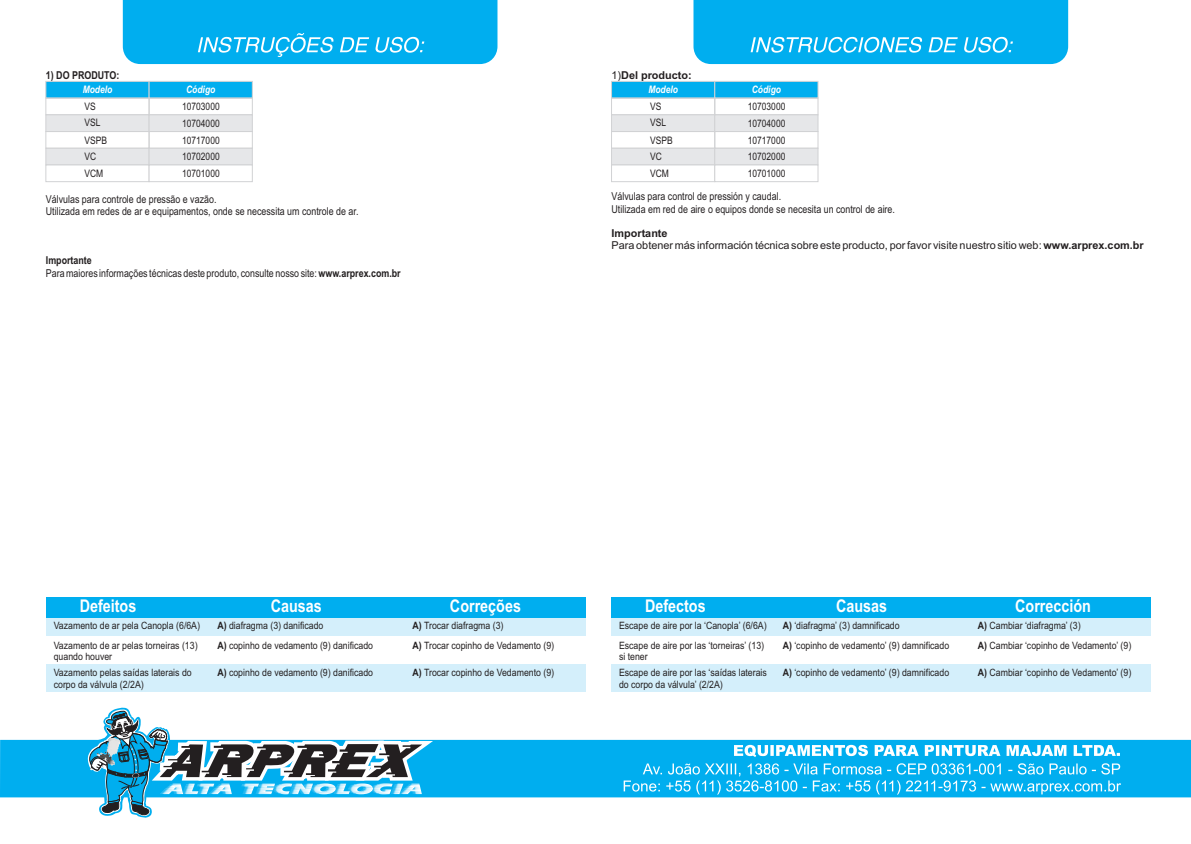
<style>
.page{position:relative;width:1191px;height:844px;background:#fff}
.page>*{position:absolute;margin:0;border:0;box-sizing:border-box;transform-origin:0 0}
.t1{font:700 17.5px "Arial Narrow";color:#fff}
.t2{font:10.85px/12.2px "Arial Narrow";color:#231f20}
.t3{font:10.85px/12.1px "Arial";color:#231f20}
.t4{font:700 10.85px "Arial";color:#231f20}
.t5{font:700 10.85px "Arial Narrow";color:#231f20}
.t6{font:10.33px/16.8px "Arial Narrow";color:#231f20}
.t7{font:italic 700 10.33px "Arial Narrow";color:#fff}
.t8{font:10.15px/19.6px "Arial";color:#231f20;scale:.87 1}
.s1{font-weight:700}
.s2{font-weight:400}
</style>
<div class="page">
<svg style="left:693px;top:0;width:375px;height:64px;background:#0fb2ef"></svg>
<svg style="left:123px;top:0;width:374px;height:64px;background:#0db2ef"></svg>
<div style="left:0;top:739px;width:1191px;height:58px;background:#00aeef"></div>
<svg style="left:623px;top:744px;width:498px;height:50px;background:#2ebcf1"></svg>
<svg style="left:82px;top:707px;width:362px;height:111px"></svg>
<div style="left:46px;top:611px;width:539px;height:25px;background:#d4effb"></div>
<div style="left:46px;top:663px;width:539px;height:28px;background:#d4effb"></div>
<div style="left:46px;top:597px;width:539px;height:20px;background:#00aeef"></div>
<div style="left:611px;top:611px;width:539px;height:25px;background:#d4effb"></div>
<div style="left:611px;top:663px;width:539px;height:28px;background:#d4effb"></div>
<div style="left:611px;top:597px;width:539px;height:20px;background:#00aeef"></div>
<svg style="left:45px;top:81px;width:208px;height:17px;background:#16b2ec"></svg>
<div style="left:45px;top:98px;width:105px;height:17px;border:1px solid #d1d2d4"></div>
<div style="left:149px;top:98px;width:104px;height:17px;border:1px solid #d1d2d4"></div>
<svg style="left:45px;top:114px;width:208px;height:17px;background:#e4e5e7"></svg>
<div style="left:45px;top:131px;width:105px;height:18px;border:1px solid #d1d2d4"></div>
<div style="left:149px;top:131px;width:104px;height:18px;border:1px solid #d1d2d4"></div>
<svg style="left:45px;top:147px;width:208px;height:36px"></svg>
<svg style="left:611px;top:81px;width:208px;height:18px;background:#16b2ec"></svg>
<div style="left:611px;top:98px;width:104px;height:17px;border:1px solid #d1d2d4"></div>
<div style="left:714px;top:98px;width:104px;height:17px;border:1px solid #d1d2d4"></div>
<svg style="left:611px;top:114px;width:208px;height:18px;background:#e4e5e7"></svg>
<div style="left:611px;top:131px;width:104px;height:18px;border:1px solid #d1d2d4"></div>
<div style="left:714px;top:131px;width:104px;height:18px;border:1px solid #d1d2d4"></div>
<svg style="left:611px;top:147px;width:208px;height:36px"></svg>
<p class="t5" style="left:46px;top:71px;width:75px">1) DO PRODUTO:</p>
<p class="t7" style="left:83px;top:86px;width:31px">Modelo</p>
<p class="t6" style="left:84px;top:99px;width:24px">VS<br>VSL<br>VSPB<br>VC<br>VCM</p>
<p class="t7" style="left:186px;top:86px;width:31px">Código</p>
<p class="t6" style="left:182px;top:99px;width:39px;text-align:justify">10703000<br>10704000<br>10717000<br>10702000<br>10701000</p>
<p class="t2" style="left:46px;top:194px;width:314px">Válvulas para controle de pressão e vazão.<br>Utilizada em redes de ar e equipamentos, onde se necessita um controle de ar.</p>
<p class="t2" style="left:46px;top:255px;width:356px"><span class="s1">Importante<br></span>Para maiores informações técnicas deste produto, consulte nosso site: <span class="s1">www.arprex.com.br</span></p>
<p class="t4" style="left:611px;top:71px;width:82px"><span class="s2">1)</span>Del producto:</p>
<p class="t7" style="left:648px;top:86px;width:31px">Modelo</p>
<p class="t6" style="left:650px;top:99px;width:24px">VS<br>VSL<br>VSPB<br>VC<br>VCM</p>
<p class="t7" style="left:752px;top:86px;width:31px">Código</p>
<p class="t6" style="left:747px;top:99px;width:39px;text-align:justify">10703000<br>10704000<br>10717000<br>10702000<br>10701000</p>
<p class="t2" style="left:611px;top:191px;width:285px">Válvulas para control de pressión y caudal.<br>Utilizada em red de aire o equipos donde se necesita un control de aire.</p>
<p class="t3" style="left:611px;top:228px;width:534px"><span class="s1">Importante<br></span>Para obtener más información técnica sobre este producto, por favor visite nuestro sitio web: <span class="s1">www.arprex.com.br</span></p>
<h1 class="t1" style="left:80px;top:599px;width:58px">Defeitos</h1>
<p class="t8" style="left:54px;top:616px;width:170px">Vazamento de ar pela Canopla (6/6A)<br>Vazamento de ar pelas torneiras (13)</p>
<p class="t8" style="left:54px;top:649px;width:160px;line-height:16.1px">quando houver<br>Vazamento pelas saídas laterais do</p>
<p class="t8" style="left:54px;top:675px;width:105px">corpo da válvula (2/2A)</p>
<h1 class="t1" style="left:271px;top:599px;width:53px">Causas</h1>
<h1 class="t1" style="left:450px;top:599px;width:72px">Correções</h1>
<p class="t8" style="left:412px;top:616px;width:164px;line-height:20.1px"><span class="s1">A)</span> Trocar diafragma (3)<br><span class="s1">A)</span> Trocar copinho de Vedamento (9)</p>
<p class="t8" style="left:412px;top:663px;width:164px"><span class="s1">A)</span> Trocar copinho de Vedamento (9)</p>
<p class="t8" style="left:217px;top:617px;width:180px"><span class="s1">A)</span> diafragma (3) danificado<br><span class="s1">A)</span> copinho de vedamento (9) danificado</p>
<p class="t8" style="left:217px;top:663px;width:180px"><span class="s1">A)</span> copinho de vedamento (9) danificado</p>
<h1 class="t1" style="left:645px;top:599px;width:62px">Defectos</h1>
<p class="t8" style="left:619px;top:616px;width:171px">Escape de aire por la ‘Canopla’ (6/6A)<br>Escape de aire por las ‘torneiras’ (13)</p>
<p class="t8" style="left:619px;top:649px;width:171px;line-height:16.1px">si tener<br>Escape de aire por las ‘saídas laterais</p>
<p class="t8" style="left:619px;top:675px;width:121px">do corpo da válvula’ (2/2A)</p>
<h1 class="t1" style="left:836px;top:599px;width:53px">Causas</h1>
<h1 class="t1" style="left:1015px;top:599px;width:77px">Corrección</h1>
<p class="t8" style="left:978px;top:616px;width:178px;line-height:20.1px"><span class="s1">A)</span> Cambiar ‘diafragma’ (3)<br><span class="s1">A)</span> Cambiar ‘copinho de Vedamento’ (9)</p>
<p class="t8" style="left:978px;top:663px;width:178px"><span class="s1">A)</span> Cambiar ‘copinho de Vedamento’ (9)</p>
<p class="t8" style="left:782px;top:617px;width:193px"><span class="s1">A)</span> ‘diafragma’ (3) damnificado<br><span class="s1">A)</span> ‘copinho de vedamento’ (9) damnificado</p>
<p class="t8" style="left:782px;top:663px;width:193px"><span class="s1">A)</span> ‘copinho de vedamento’ (9) damnificado</p>
</div>
